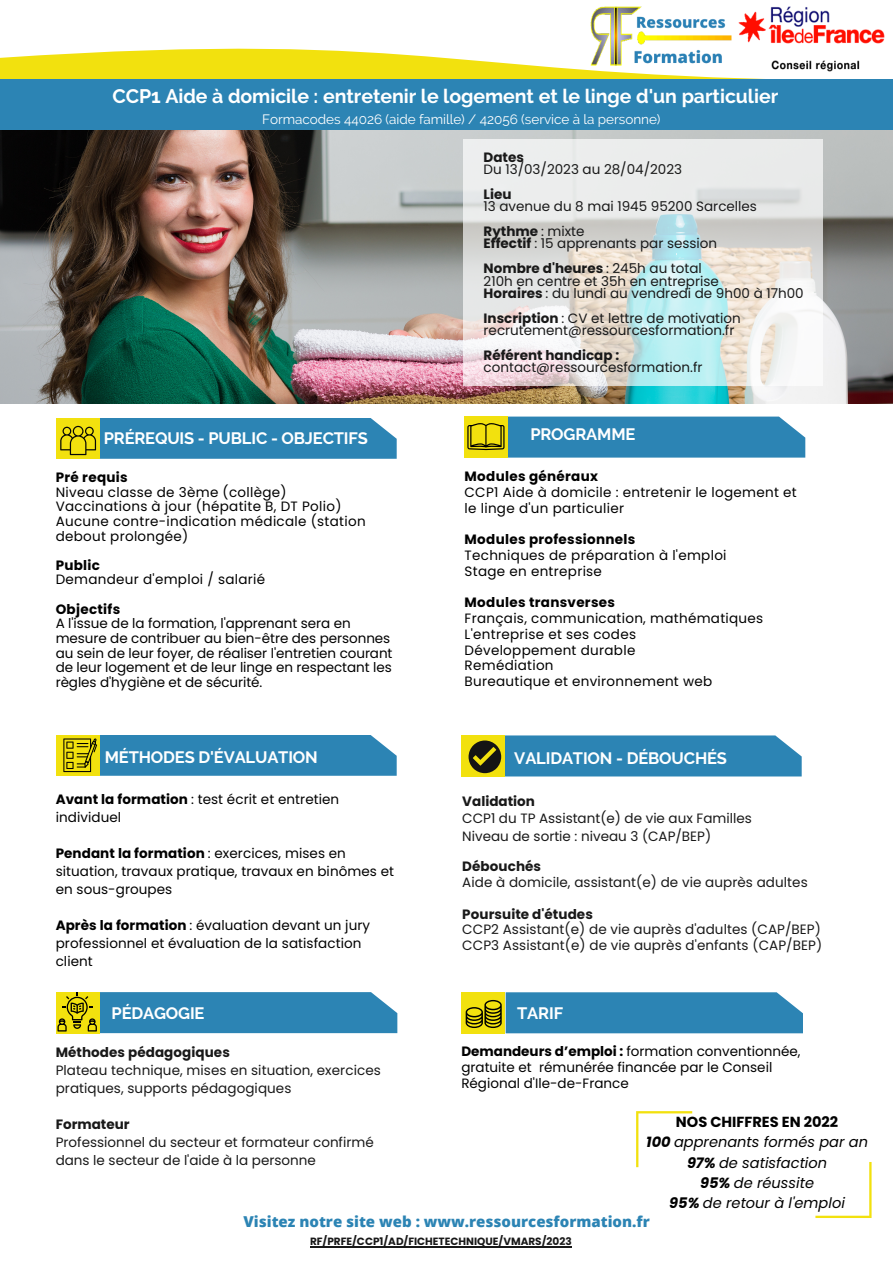
<style>
.page{position:relative;width:893px;height:1264px;background:#fff}
.page>*{position:absolute;margin:0;border:0;box-sizing:border-box;transform-origin:0 0}
.t1{font:700 19.5px "Raleway";letter-spacing:-.005em;color:#fff}
.t2{font:700 16.5px "Raleway";letter-spacing:-.01em;color:#fff}
.t3{font:16.5px "Raleway";letter-spacing:-.01em;color:#fff}
.t4{font:800 15px "Open Sans";color:#2c84b4}
.t5{font:italic 14.55px/20.2px "Poppins";color:#000;text-align:center}
.t6{font:13.5px/15.8px "Poppins";letter-spacing:.005em;color:#000}
.t7{font:13.5px/18px "Poppins";color:#191919}
.t8{font:700 13.5px "Poppins";letter-spacing:.005em;color:#191919}
.t9{font:700 13.5px "Poppins";letter-spacing:.02em;color:#000}
.t10{font:13.5px "Raleway";letter-spacing:-.005em;color:#fff}
.t11{font:700 10.5px "Poppins";color:#191919}
.s1{font-weight:700}
.s2{font-weight:700;font-style:normal}
</style>
<div class="page">
<svg style="left:0;top:48px;width:764px;height:31px;fill:#f2e10e"></svg>
<div style="left:0;top:79px;width:892px;height:51px;background:#2c84b4"></div>
<img style="left:0;top:130px;width:891px;height:273px">
<div style="left:56px;top:992px;width:44px;height:41px;background:#f2e10e"></div>
<img style="left:585px;top:6px;width:150px;height:73px">
<svg style="left:463px;top:140px;width:359px;height:245px;background:#e0e5e3"></svg>
<div style="left:56px;top:417px;width:44px;height:42px;background:#f2e10e"></div>
<div style="left:463px;top:416px;width:44px;height:41px;background:#f2e10e"></div>
<div style="left:56px;top:734px;width:44px;height:41px;background:#f2e10e"></div>
<div style="left:461px;top:735px;width:44px;height:41px;background:#f2e10e"></div>
<div style="left:461px;top:992px;width:44px;height:41px;background:#f2e10e"></div>
<svg style="left:57px;top:992px;width:340px;height:41px;background:#438ca0"></svg>
<svg style="left:465px;top:992px;width:337px;height:41px;background:#428ca1"></svg>
<svg style="left:468px;top:735px;width:333px;height:41px;background:#3d87a2"></svg>
<svg style="left:63px;top:734px;width:333px;height:41px;background:#448ca3"></svg>
<svg style="left:60px;top:418px;width:336px;height:41px;background:#458fa0"></svg>
<svg style="left:467px;top:416px;width:338px;height:41px;background:#458ea1"></svg>
<img style="left:738px;top:6px;width:146px;height:66px">
<hr style="left:310px;top:1246px;width:261px;height:1px;background:#191919">
<svg style="left:636px;top:1111px;width:56px;height:56px"></svg>
<svg style="left:815px;top:1162px;width:56px;height:55px"></svg>
<h1 class="t1" style="left:112px;top:84px;width:667px">CCP1 Aide à domicile : entretenir le logement et le linge d'un particulier</h1>
<p class="t10" style="left:262px;top:111px;width:400px">Formacodes 44026 (aide famille) / 42056 (service à la personne)</p>
<p class="t8" style="left:483px;top:147px;width:42px">Dates</p>
<p class="t7" style="left:483px;top:160px;width:200px">Du 13/03/2023 au 28/04/2023</p>
<p class="t8" style="left:483px;top:185px;width:29px">Lieu</p>
<p class="t7" style="left:483px;top:194px;width:275px;line-height:24.8px">13 avenue du 8 mai 1945 95200 Sarcelles<br><span class="s1">Rythme</span> : mixte</p>
<p class="t7" style="left:483px;top:231px;width:235px;line-height:24.8px"><span class="s1">Effectif</span> : 15 apprenants par session<br><span class="s1">Nombre d'heures</span> : 245h au total</p>
<p class="t7" style="left:483px;top:274px;width:321px;line-height:12.5px">210h en centre et 35h en entreprise<br><span class="s1">Horaires</span> : du lundi au vendredi de 9h00 à 17h00</p>
<p class="t7" style="left:483px;top:312px;width:258px;line-height:12.5px"><span class="s1">Inscription</span> : CV et lettre de motivation recrutement@ressourcesformation.fr</p>
<p class="t8" style="left:483px;top:345px;width:137px">Référent handicap :</p>
<p class="t7" style="left:483px;top:358px;width:220px">contact@ressourcesformation.fr</p>
<p class="t3" style="left:112px;top:425px;width:95px">PRÉ REQUIS</p>
<p class="t3" style="left:551px;top:427px;width:108px">PROGRAMME</p>
<p class="t2" style="left:104px;top:429px;width:266px">PRÉREQUIS - PUBLIC - OBJECTIFS</p>
<p class="t2" style="left:530px;top:425px;width:106px">PROGRAMME</p>
<p class="t9" style="left:56px;top:468px;width:73px">Pré requis</p>
<p class="t6" style="left:56px;top:484px;width:311px;line-height:14.7px">Niveau classe de 3ème (collège)<br>Vaccinations à jour (hépatite B, DT Polio)<br>Aucune contre-indication médicale (station debout prolongée)</p>
<p class="t9" style="left:56px;top:555px;width:46px">Public</p>
<p class="t6" style="left:56px;top:572px;width:211px">Demandeur d'emploi / salarié</p>
<p class="t9" style="left:56px;top:599px;width:66px">Objectifs</p>
<p class="t6" style="left:56px;top:616px;width:338px;line-height:14.7px">A l'issue de la formation, l'apprenant sera en mesure de contribuer au bien-être des personnes au sein de leur foyer, de réaliser l'entretien courant de leur logement et de leur linge en respectant les règles d'hygiène et de sécurité.</p>
<p class="t9" style="left:464px;top:467px;width:135px">Modules généraux</p>
<p class="t6" style="left:464px;top:484px;width:333px">CCP1 Aide à domicile : entretenir le logement et le linge d'un particulier</p>
<p class="t9" style="left:464px;top:530px;width:172px">Modules professionnels</p>
<p class="t6" style="left:464px;top:547px;width:263px">Techniques de préparation à l'emploi<br>Stage en entreprise</p>
<p class="t9" style="left:464px;top:593px;width:152px">Modules transverses</p>
<p class="t6" style="left:464px;top:610px;width:300px">Français, communication, mathématiques<br>L'entreprise et ses codes<br>Développement durable<br>Remédiation<br>Bureautique et environnement web</p>
<p class="t3" style="left:112px;top:742px;width:95px">PRÉ REQUIS</p>
<p class="t6" style="left:56px;top:790px;width:285px;line-height:18px"><span class="s1">Avant la formation</span> : test écrit et entretien individuel</p>
<p class="t6" style="left:56px;top:844px;width:340px;line-height:18px"><span class="s1">Pendant la formation</span> : exercices, mises en situation, travaux pratique, travaux en binômes et en sous-groupes</p>
<p class="t6" style="left:56px;top:916px;width:316px;line-height:18px"><span class="s1">Après la formation</span> : évaluation devant un jury professionnel et évaluation de la satisfaction client</p>
<p class="t2" style="left:105px;top:747px;width:214px">MÉTHODES D'ÉVALUATION</p>
<p class="t2" style="left:514px;top:748px;width:214px">VALIDATION - DÉBOUCHÉS</p>
<p class="t8" style="left:462px;top:791px;width:74px">Validation</p>
<p class="t7" style="left:462px;top:809px;width:291px">CCP1 du TP Assistant(e) de vie aux Familles<br>Niveau de sortie : niveau 3 (CAP/BEP)</p>
<p class="t8" style="left:462px;top:857px;width:80px">Débouchés</p>
<p class="t7" style="left:462px;top:873px;width:347px">Aide à domicile, assistant(e) de vie auprès adultes</p>
<p class="t8" style="left:462px;top:904px;width:132px">Poursuite d'études</p>
<p class="t7" style="left:462px;top:921px;width:361px;line-height:15.8px">CCP2 Assistant(e) de vie auprès d'adultes (CAP/BEP)<br>CCP3 Assistant(e) de vie auprès d'enfants (CAP/BEP)</p>
<p class="t2" style="left:111px;top:1003px;width:94px">PÉDAGOGIE</p>
<p class="t8" style="left:56px;top:1042px;width:176px">Méthodes pédagogiques</p>
<p class="t7" style="left:56px;top:1060px;width:326px">Plateau technique, mises en situation, exercices pratiques, supports pédagogiques</p>
<p class="t8" style="left:56px;top:1114px;width:75px">Formateur</p>
<p class="t7" style="left:56px;top:1132px;width:319px">Professionnel du secteur et formateur confirmé dans le secteur de l'aide à la personne</p>
<p class="t2" style="left:517px;top:1003px;width:47px">TARIF</p>
<p class="t6" style="left:461px;top:1043px;width:340px"><span class="s1">Demandeurs d’emploi :</span> formation conventionnée, gratuite et rémunérée financée par le Conseil<br>Régional d'Ile-de-France</p>
<p class="t5" style="left:646px;top:1111px;width:223px"><span class="s2">NOS CHIFFRES EN 2022<br></span><span class="s1">100</span> apprenants formés par an<br><span class="s1">97%</span> de satisfaction<br><span class="s1">95%</span> de réussite<br><span class="s1">95%</span> de retour à l'emploi</p>
<p class="t4" style="left:243px;top:1210px;width:407px">Visitez notre site web : www.ressourcesformation.fr</p>
<p class="t11" style="left:310px;top:1234px;width:263px">RF/PRFE/CCP1/AD/FICHETECHNIQUE/VMARS/2023</p>
</div>
